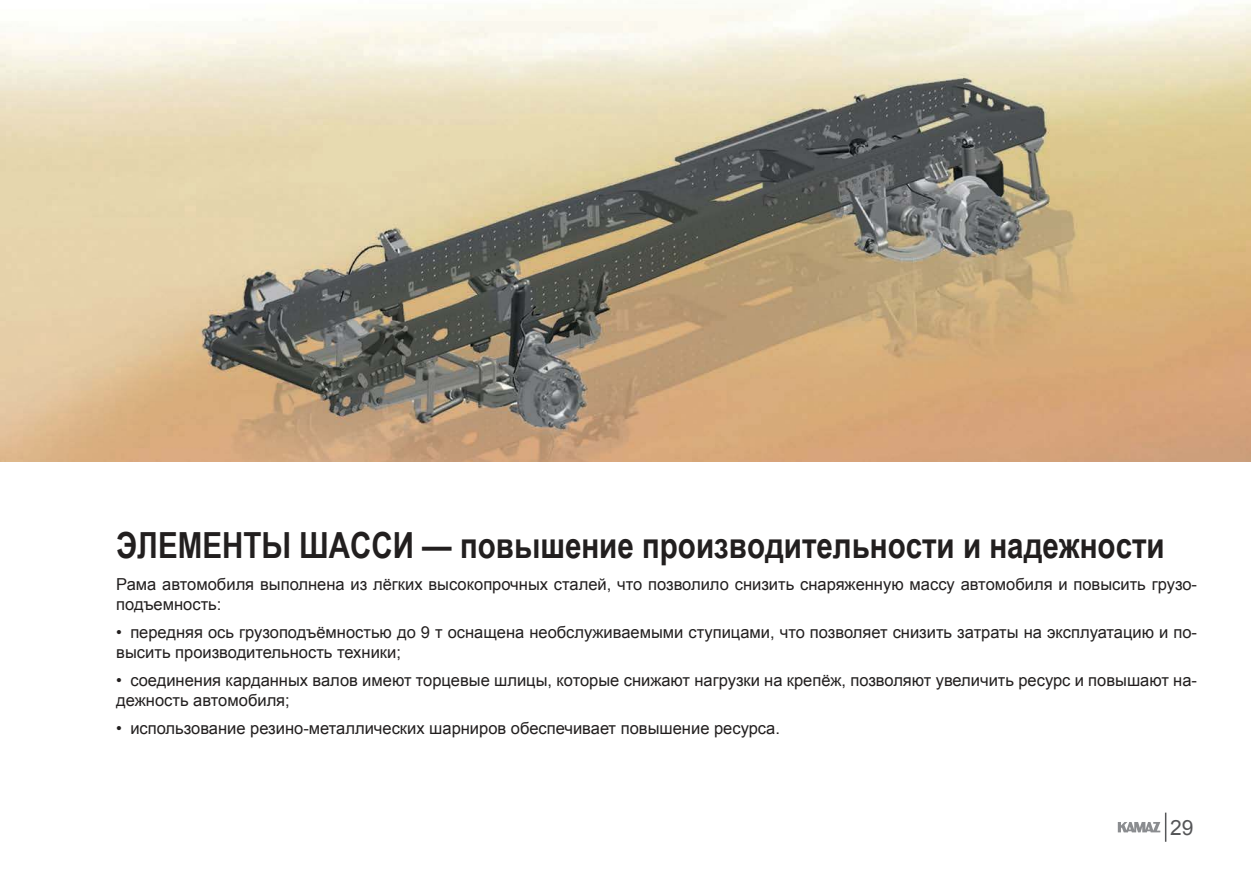
<style>
.page{position:relative;width:1251px;height:893px;background:#fff}
.page>*{position:absolute;margin:0;border:0;box-sizing:border-box;transform-origin:0 0}
.t1{font:700 36px "Arial Narrow";color:#221f1f}
.t2{font:21px "Arial";color:#555658}
.t3{font:16.5px/19.8px "Arial";color:#221f1f}
</style>
<div class="page">
<svg style="left:1117px;top:822px;width:43px;height:10px"></svg>
<hr style="left:1164px;top:813px;width:2px;height:29px;background:#555658">
<img style="left:0;top:3px;width:1250px;height:458px">
<h1 class="t1" style="left:116px;top:518px;width:1049px">Элементы ШаССи — повышение производительности и надежности</h1>
<p class="t3" style="left:116px;top:574px;width:1081px">Рама автомобиля выполнена из лёгких высокопрочных сталей, что позволило снизить снаряженную массу автомобиля и повысить грузо&shy;подъемность:</p>
<p class="t3" style="left:116px;top:622px;width:1082px">• передняя ось грузоподъёмностью до 9 т оснащена необслуживаемыми ступицами, что позволяет снизить затраты на эксплуатацию и по&shy;высить производительность техники;</p>
<p class="t3" style="left:116px;top:670px;width:1081px">• соединения карданных валов имеют торцевые шлицы, которые снижают нагрузки на крепёж, позволяют увеличить ресурс и повышают на&shy;дежность автомобиля;</p>
<p class="t3" style="left:116px;top:719px;width:665px">• использование резино-металлических шарниров обеспечивает повышение ресурса.</p>
<p class="t2" style="left:1169px;top:814px;width:25px">29</p>
</div>
